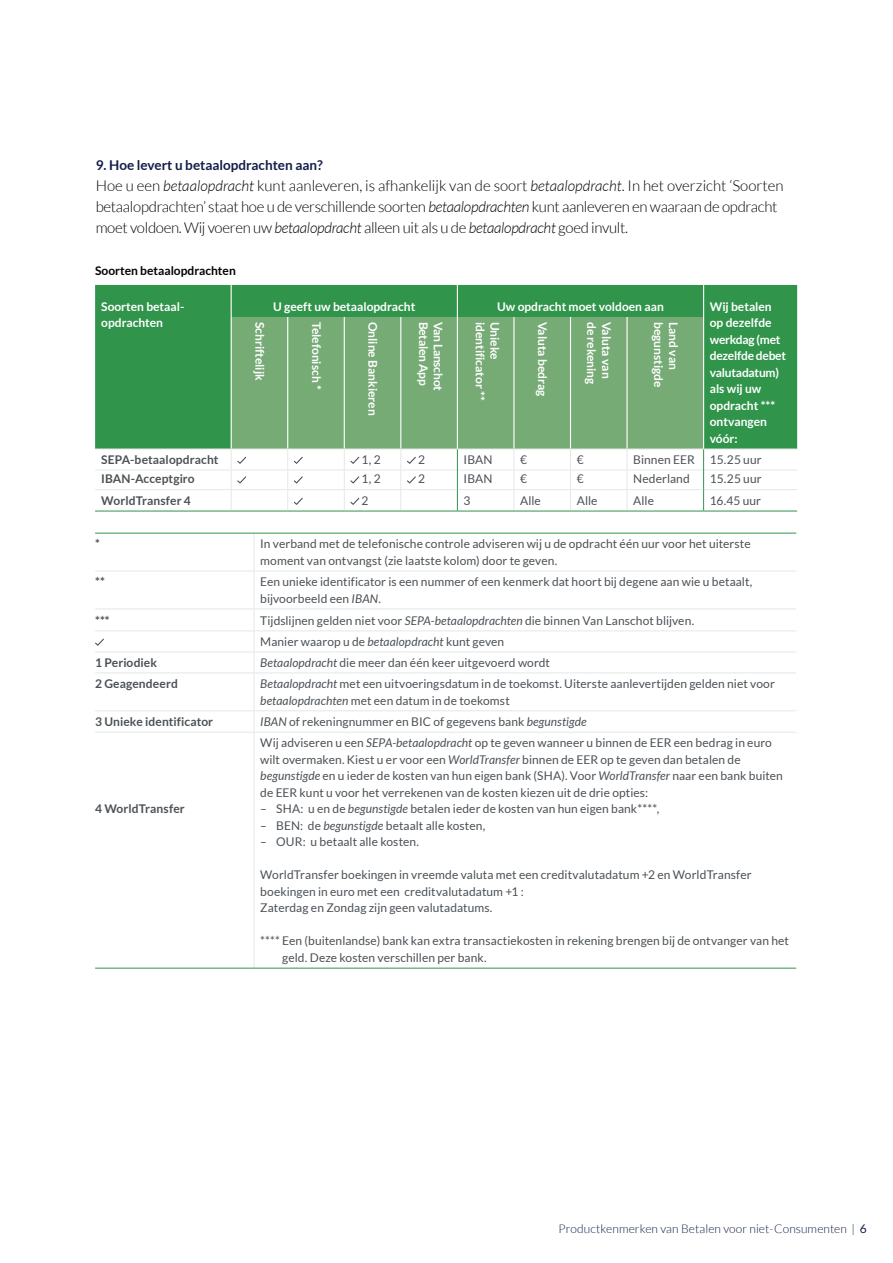
<style>
.page{position:relative;width:893px;height:1263px;background:#fff}
.page>*{position:absolute;margin:0;border:0;box-sizing:border-box;transform-origin:0 0}
.t1{font:300 15px/21px "Lato";letter-spacing:-.02em;color:#010203}
.t2{font:700 13.5px "Lato";color:#131d49}
.t3{font:12px/16.5px "Lato";letter-spacing:.005em;color:#4b5156}
.t4{font:700 12px/16.5px "Lato";color:#fff}
.t5{font:700 12px "Lato";letter-spacing:.01em;color:#4b5156}
.t6{font:300 12px "Lato";letter-spacing:.005em;color:#131d48}
.t7{font:700 12px "Lato";color:#010203}
.t8{font:700 12px "Lato";letter-spacing:-.02em;color:#fff}
.s1{font-style:italic}
.s2{font-weight:400}
</style>
<div class="page">
<div style="left:95px;top:285px;width:702px;height:164px;background:#30954b"></div>
<div style="left:232px;top:317px;width:471px;height:132px;background:#76ab76"></div>
<hr style="left:231px;top:285px;width:1px;height:32px;background:#fff">
<hr style="left:231px;top:317px;width:1px;height:132px;background:#fff">
<hr style="left:287px;top:317px;width:1px;height:132px;background:#fff">
<hr style="left:344px;top:317px;width:1px;height:132px;background:#fff">
<hr style="left:400px;top:317px;width:1px;height:132px;background:#fff">
<hr style="left:513px;top:317px;width:1px;height:132px;background:#fff">
<hr style="left:570px;top:317px;width:1px;height:132px;background:#fff">
<hr style="left:626px;top:317px;width:2px;height:132px;background:#fff">
<hr style="left:457px;top:285px;width:1px;height:32px;background:#fff">
<hr style="left:457px;top:317px;width:1px;height:132px;background:#fff">
<hr style="left:703px;top:285px;width:1px;height:32px;background:#fff">
<hr style="left:703px;top:317px;width:1px;height:132px;background:#fff">
<hr style="left:95px;top:511px;width:136px;height:1px;background:#30954b">
<hr style="left:231px;top:511px;width:57px;height:1px;background:#30954b">
<hr style="left:288px;top:511px;width:56px;height:1px;background:#30954b">
<hr style="left:344px;top:511px;width:57px;height:1px;background:#30954b">
<hr style="left:401px;top:511px;width:56px;height:1px;background:#30954b">
<hr style="left:457px;top:511px;width:57px;height:1px;background:#30954b">
<hr style="left:514px;top:511px;width:56px;height:1px;background:#30954b">
<hr style="left:570px;top:511px;width:57px;height:1px;background:#30954b">
<hr style="left:627px;top:511px;width:77px;height:1px;background:#30954b">
<hr style="left:704px;top:511px;width:93px;height:1px;background:#30954b">
<svg style="left:95px;top:449px;width:702px;height:62px"></svg>
<svg style="left:95px;top:534px;width:701px;height:434px"></svg>
<hr style="left:254px;top:533px;width:1px;height:38px;background:#e5e8e7">
<hr style="left:254px;top:571px;width:1px;height:37px;background:#e5e8e7">
<hr style="left:95px;top:571px;width:159px;height:1px;background:#e5e8e7">
<hr style="left:95px;top:608px;width:159px;height:1px;background:#e5e8e7">
<hr style="left:95px;top:630px;width:159px;height:1px;background:#e5e8e7">
<hr style="left:95px;top:651px;width:159px;height:1px;background:#e5e8e7">
<hr style="left:95px;top:672px;width:159px;height:1px;background:#e5e8e7">
<hr style="left:95px;top:710px;width:159px;height:1px;background:#e5e8e7">
<hr style="left:95px;top:732px;width:159px;height:1px;background:#e5e8e7">
<hr style="left:254px;top:571px;width:542px;height:1px;background:#e5e8e7">
<hr style="left:254px;top:608px;width:542px;height:1px;background:#e5e8e7">
<hr style="left:254px;top:630px;width:542px;height:1px;background:#e5e8e7">
<hr style="left:254px;top:651px;width:542px;height:1px;background:#e5e8e7">
<svg style="left:254px;top:609px;width:1px;height:63px"></svg>
<hr style="left:254px;top:672px;width:542px;height:1px;background:#e5e8e7">
<hr style="left:254px;top:673px;width:1px;height:37px;background:#e5e8e7">
<hr style="left:254px;top:710px;width:542px;height:1px;background:#e5e8e7">
<svg style="left:254px;top:711px;width:1px;height:21px"></svg>
<hr style="left:254px;top:732px;width:542px;height:1px;background:#e5e8e7">
<hr style="left:254px;top:733px;width:1px;height:235px;background:#e5e8e7">
<hr style="left:95px;top:968px;width:159px;height:1px;background:#30954b">
<hr style="left:254px;top:968px;width:542px;height:1px;background:#30954b">
<hr style="left:95px;top:533px;width:159px;height:1px;background:#30954b">
<hr style="left:254px;top:533px;width:542px;height:1px;background:#30954b">
<svg style="left:95px;top:639px;width:9px;height:7px"></svg>
<p class="t2" style="left:96px;top:157px;width:229px">9. Hoe levert u betaalopdrachten aan?</p>
<p class="t1" style="left:96px;top:175px;width:689px">Hoe u een <span class="s1">betaalopdracht</span> kunt aanleveren, is afhankelijk van de soort <span class="s1">betaalopdracht</span>. In het overzicht ‘Soorten betaalopdrachten’ staat hoe u de verschillende soorten <span class="s1">betaalopdrachten</span> kunt aanleveren en waaraan de opdracht moet voldoen. Wij voeren uw <span class="s1">betaalopdracht</span> alleen uit als u de <span class="s1">betaalopdracht</span> goed invult.</p>
<p class="t7" style="left:95px;top:263px;width:142px">Soorten betaalopdrachten</p>
<p class="t4" style="left:101px;top:298px;width:85px">Soorten betaal&shy;opdrachten</p>
<p class="t4" style="left:273px;top:298px;width:144px">U geeft uw betaalopdracht</p>
<p class="t4" style="left:497px;top:298px;width:168px">Uw opdracht moet voldoen aan</p>
<p class="t4" style="left:710px;top:298px;width:78px">Wij betalen op dezelfde werkdag (met dezelfde debet valutadatum) als wij uw opdracht *** ontvangen vóór:</p>
<p class="t5" style="left:101px;top:453px;width:119px">SEPA-betaalopdracht</p>
<p class="t3" style="left:362px;top:451px;width:21px">1, 2</p>
<p class="t3" style="left:418px;top:451px;width:8px">2</p>
<p class="t3" style="left:464px;top:451px;width:31px">IBAN</p>
<p class="t3" style="left:520px;top:451px;width:8px">€</p>
<p class="t3" style="left:577px;top:451px;width:8px">€</p>
<p class="t3" style="left:633px;top:451px;width:63px">Binnen EER</p>
<p class="t3" style="left:710px;top:451px;width:53px">15.25 uur</p>
<p class="t5" style="left:101px;top:472px;width:95px">IBAN-Acceptgiro</p>
<p class="t3" style="left:362px;top:471px;width:21px">1, 2</p>
<p class="t3" style="left:418px;top:471px;width:8px">2</p>
<p class="t3" style="left:464px;top:471px;width:31px">IBAN</p>
<p class="t3" style="left:520px;top:471px;width:8px">€</p>
<p class="t3" style="left:577px;top:471px;width:8px">€</p>
<p class="t3" style="left:633px;top:471px;width:58px">Nederland</p>
<p class="t3" style="left:710px;top:471px;width:53px">15.25 uur</p>
<p class="t5" style="left:101px;top:494px;width:91px">WorldTransfer 4</p>
<p class="t3" style="left:362px;top:492px;width:8px">2</p>
<p class="t3" style="left:464px;top:492px;width:8px">3</p>
<p class="t3" style="left:520px;top:492px;width:22px">Alle</p>
<p class="t3" style="left:577px;top:492px;width:22px">Alle</p>
<p class="t3" style="left:633px;top:492px;width:22px">Alle</p>
<p class="t3" style="left:710px;top:492px;width:53px">16.45 uur</p>
<p class="t4" style="left:268px;top:322px;width:60px;rotate:90deg">Schriftelijk</p>
<p class="t4" style="left:325px;top:322px;width:69px;rotate:90deg">Telefonisch *</p>
<p class="t4" style="left:381px;top:322px;width:95px;rotate:90deg">Online Bankieren</p>
<p class="t8" style="left:430px;top:322px;width:65px;rotate:90deg">Betalen App</p>
<p class="t8" style="left:445px;top:322px;width:71px;rotate:90deg">Van Lanschot</p>
<p class="t4" style="left:488px;top:322px;width:80px;rotate:90deg">identificator **</p>
<p class="t4" style="left:503px;top:322px;width:39px;rotate:90deg">Unieke</p>
<p class="t4" style="left:551px;top:322px;width:76px;rotate:90deg">Valuta bedrag</p>
<p class="t4" style="left:600px;top:322px;width:64px;rotate:90deg">de rekening</p>
<p class="t4" style="left:615px;top:322px;width:58px;rotate:90deg">Valuta van</p>
<p class="t4" style="left:667px;top:322px;width:67px;rotate:90deg">begunstigde</p>
<p class="t4" style="left:682px;top:322px;width:49px;rotate:90deg">Land van</p>
<p class="t5" style="left:95px;top:537px;width:6px">*</p>
<p class="t3" style="left:260px;top:536px;width:492px">In verband met de telefonische controle adviseren wij u de opdracht één uur voor het uiterste moment van ontvangst (zie laatste kolom) door te geven.</p>
<p class="t5" style="left:95px;top:575px;width:11px">**</p>
<p class="t3" style="left:260px;top:574px;width:494px">Een unieke identificator is een nummer of een kenmerk dat hoort bij degene aan wie u betaalt, bijvoorbeeld een <span class="s1">IBAN</span>.</p>
<p class="t5" style="left:95px;top:613px;width:16px">***</p>
<p class="t3" style="left:260px;top:610px;width:435px;line-height:21px">Tijdslijnen gelden niet voor <span class="s1">SEPA-betaalopdrachten</span> die binnen Van Lanschot blijven.<br>Manier waarop u de <span class="s1">betaalopdracht</span> kunt geven</p>
<p class="t5" style="left:95px;top:655px;width:63px">1 Periodiek</p>
<p class="t3" style="left:260px;top:654px;width:291px"><span class="s1">Betaalopdracht</span> die meer dan één keer uitgevoerd wordt</p>
<p class="t5" style="left:95px;top:677px;width:84px">2 Geagendeerd</p>
<p class="t3" style="left:260px;top:675px;width:516px"><span class="s1">Betaalopdracht</span> met een uitvoeringsdatum in de toekomst. Uiterste aanlevertijden gelden niet voor <span class="s1">betaalopdrachten</span> met een datum in de toekomst</p>
<p class="t5" style="left:95px;top:715px;width:120px">3 Unieke identificator</p>
<p class="t3" style="left:260px;top:713px;width:328px"><span class="s1">IBAN</span> of rekeningnummer en BIC of gegevens bank <span class="s1">begunstigde</span></p>
<p class="t5" style="left:95px;top:802px;width:91px">4 WorldTransfer</p>
<p class="t3" style="left:260px;top:735px;width:524px">Wij adviseren u een <span class="s1">SEPA-betaalopdracht</span> op te geven wanneer u binnen de EER een bedrag in euro wilt overmaken. Kiest u er voor een <span class="s1">WorldTransfer</span> binnen de EER op te geven dan betalen de <span class="s1">begunstigde</span> en u ieder de kosten van hun eigen bank (SHA). Voor <span class="s1">WorldTransfer</span> naar een bank buiten de EER kunt u voor het verrekenen van de kosten kiezen uit de drie opties:</p>
<p class="t3" style="left:260px;top:801px;width:401px">– SHA: u en de <span class="s1">begunstigde</span> betalen ieder de kosten van hun eigen bank****,</p>
<p class="t3" style="left:260px;top:817px;width:227px">– BEN: de <span class="s1">begunstigde</span> betaalt alle kosten,</p>
<p class="t3" style="left:260px;top:834px;width:160px">– OUR: u betaalt alle kosten.</p>
<p class="t3" style="left:260px;top:867px;width:493px">WorldTransfer boekingen in vreemde valuta met een creditvalutadatum +2 en WorldTransfer boekingen in euro met een creditvalutadatum +1 :<br>Zaterdag en Zondag zijn geen valutadatums.</p>
<p class="t3" style="left:282px;top:933px;width:508px;text-indent:-22px">**** Een (buitenlandse) bank kan extra transactiekosten in rekening brengen bij de ontvanger van het geld. Deze kosten verschillen per bank.</p>
<p class="t6" style="left:558px;top:1222px;width:310px">Productkenmerken van Betalen voor niet-Consumenten | <span class="s2">6</span></p>
</div>
